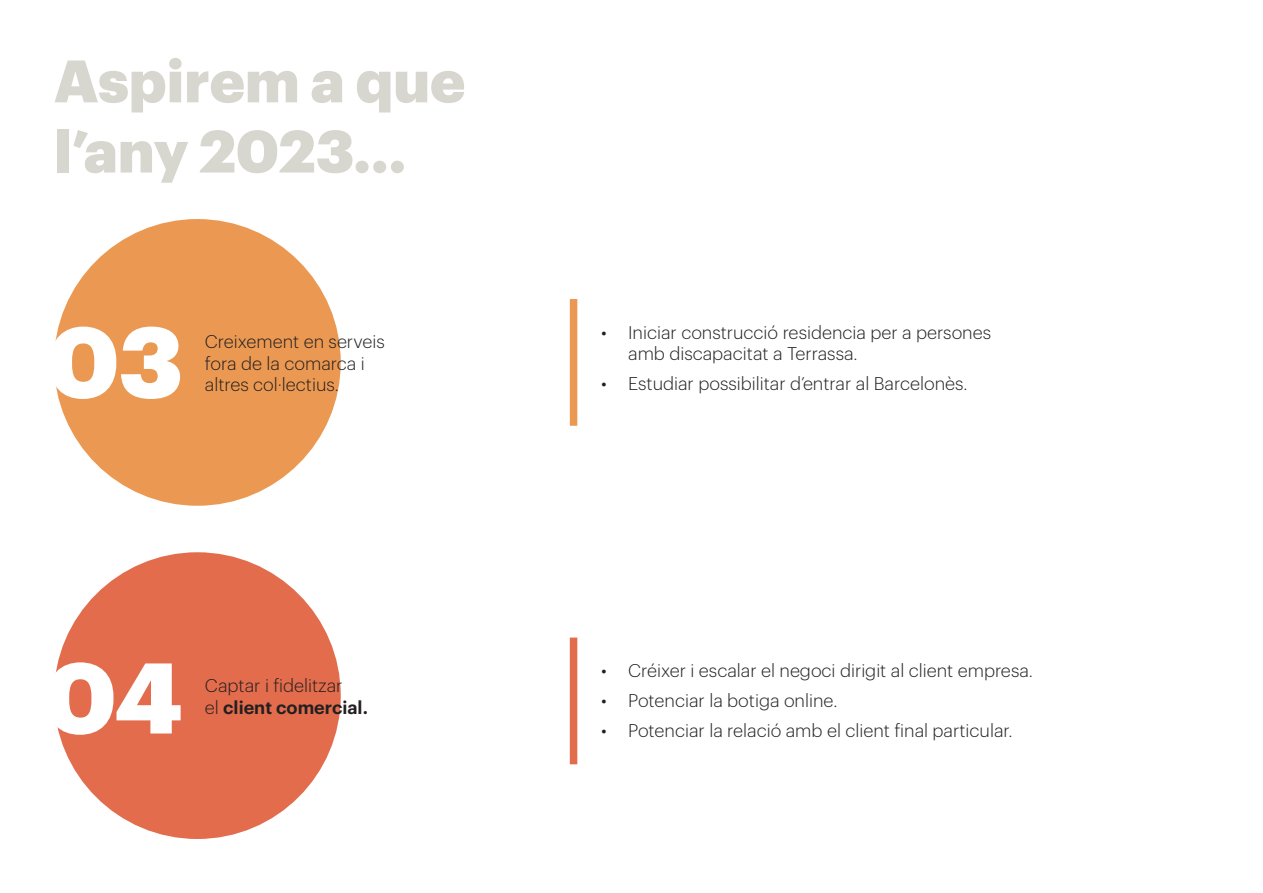
<style>
.page{position:relative;width:1263px;height:893px;background:#fff}
.page>*{position:absolute;margin:0;border:0;box-sizing:border-box;transform-origin:0 0}
.t1{font:900 97.95px "Graphik";color:#fff}
.t2{font:900 58.5px "Graphik";color:#d7d7d0}
.t3{font:300 18px/21.6px "Graphik";color:#231f20}
.t4{font:600 18px "Graphik";color:#231f20}
.s1{font-weight:300}
</style>
<div class="page">
<div style="left:54px;top:219px;width:287px;height:287px;background:#eb9952;border-radius:50%"></div>
<div style="left:54px;top:552px;width:287px;height:287px;background:#e26c4c;border-radius:50%"></div>
<div style="left:570px;top:299px;width:7px;height:127px;background:#eb9952"></div>
<div style="left:570px;top:638px;width:7px;height:126px;background:#e26c4c"></div>
<p class="t2" style="left:54px;top:36px;width:413px">Aspirem a que</p>
<p class="t2" style="left:54px;top:106px;width:354px">l’any 2023...</p>
<p class="t1" style="left:47px;top:286px;width:138px">03</p>
<p class="t3" style="left:205px;top:329px;width:181px">Creixement en serveis fora de la comarca i altres col·lectius.</p>
<p class="t1" style="left:44px;top:622px;width:140px">04</p>
<p class="t3" style="left:205px;top:673px;width:139px">Captar i fidelitzar</p>
<p class="t4" style="left:205px;top:693px;width:165px"><span class="s1">el</span> client comercial.</p>
<p class="t3" style="left:628px;top:320px;width:365px;text-indent:-27px">• Iniciar construcció residencia per a persones amb discapacitat a Terrassa.</p>
<p class="t3" style="left:601px;top:372px;width:368px">• Estudiar possibilitar d’entrar al Barcelonès.</p>
<p class="t3" style="left:601px;top:658px;width:433px">• Créixer i escalar el negoci dirigit al client empresa.</p>
<p class="t3" style="left:601px;top:688px;width:238px">• Potenciar la botiga online.</p>
<p class="t3" style="left:601px;top:719px;width:413px">• Potenciar la relació amb el client final particular.</p>
</div>
